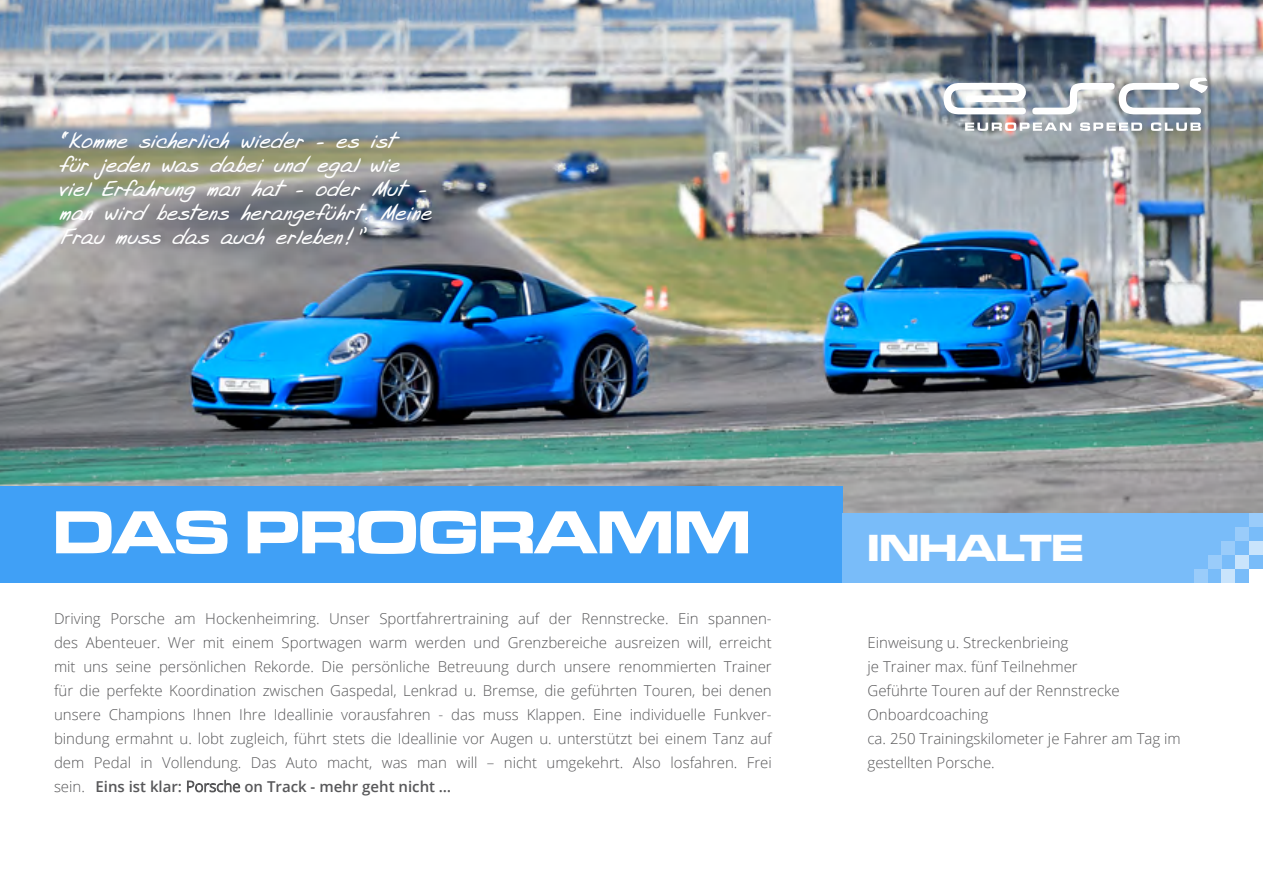
<style>
.page{position:relative;width:1263px;height:893px;background:#fff}
.page>*{position:absolute;margin:0;border:0;box-sizing:border-box;transform-origin:0 0}
.t1{font:63px "Microgramma D Bold Exte";color:#fff}
.t2{font:39px "Microgramma D Bold Exte";color:#fff}
.t3{font:21px/24px "Adelyne";color:#fff}
.t4{font:300 15px/24px "Open Sans";color:#58585a;text-align:justify}
.s1{font-weight:600}
</style>
<div class="page">
<img style="left:1px;top:0;width:1262px;height:513px">
<div style="left:1px;top:486px;width:842px;height:97px;background:#40a0f6"></div>
<div style="left:843px;top:513px;width:420px;height:70px;background:#79bcf9"></div>
<div style="left:1249px;top:569px;width:14px;height:14px;background:#fff"></div>
<div style="left:1235px;top:555px;width:14px;height:14px;background:#c9e4fc"></div>
<div style="left:1249px;top:541px;width:14px;height:14px;background:#c9e4fc"></div>
<div style="left:1235px;top:527px;width:14px;height:14px;background:#9accfa"></div>
<div style="left:1249px;top:513px;width:14px;height:14px;background:#9accfa"></div>
<div style="left:1221px;top:569px;width:14px;height:14px;background:#c9e4fc"></div>
<div style="left:1221px;top:541px;width:14px;height:14px;background:#9accfa"></div>
<div style="left:1208px;top:555px;width:13px;height:14px;background:#9accfa"></div>
<div style="left:1194px;top:569px;width:14px;height:14px;background:#9accfa"></div>
<svg style="left:944px;top:77px;width:264px;height:37px"></svg>
<svg style="left:965px;top:122px;width:236px;height:9px"></svg>
<h3 class="t3" style="left:60px;top:131px;width:374px">“Komme sicherlich wieder - es ist<br>für jeden was dabei und egal wie viel Erfahrung man hat - oder Mut - man wird bestens herangeführt. Meine<br>Frau muss das auch erleben!”</h3>
<h1 class="t1" style="left:53px;top:490px;width:699px">DAS PROGRAMM</h1>
<p class="t4" style="left:54px;top:606px;width:719px">Driving Porsche am Hockenheimring. Unser Sportfahrertraining auf der Rennstrecke. Ein spannen&shy;des Abenteuer. Wer mit einem Sportwagen warm werden und Grenzbereiche ausreizen will, erreicht mit uns seine persönlichen Rekorde. Die persönliche Betreuung durch unsere renommierten Trainer für die perfekte Koordination zwischen Gaspedal, Lenkrad u. Bremse, die geführten Touren, bei denen unsere Champions Ihnen Ihre Ideallinie vorausfahren - das muss Klappen. Eine individuelle Funkver&shy;bindung ermahnt u. lobt zugleich, führt stets die Ideallinie vor Augen u. unterstützt bei einem Tanz auf dem Pedal in Vollendung. Das Auto macht, was man will – nicht umgekehrt. Also losfahren. Frei sein. <span class="s1">Eins ist klar:</span> Porsche <span class="s1">on Track - mehr geht nicht …</span></p>
<h2 class="t2" style="left:867px;top:522px;width:217px">INHALTE</h2>
<p class="t4" style="left:867px;top:630px;width:315px;text-align:left">Einweisung u. Streckenbrieing<br>je Trainer max. fünf Teilnehmer<br>Geführte Touren auf der Rennstrecke<br>Onboardcoaching<br>ca. 250 Trainingskilometer je Fahrer am Tag im gestellten Porsche.</p>
</div>
